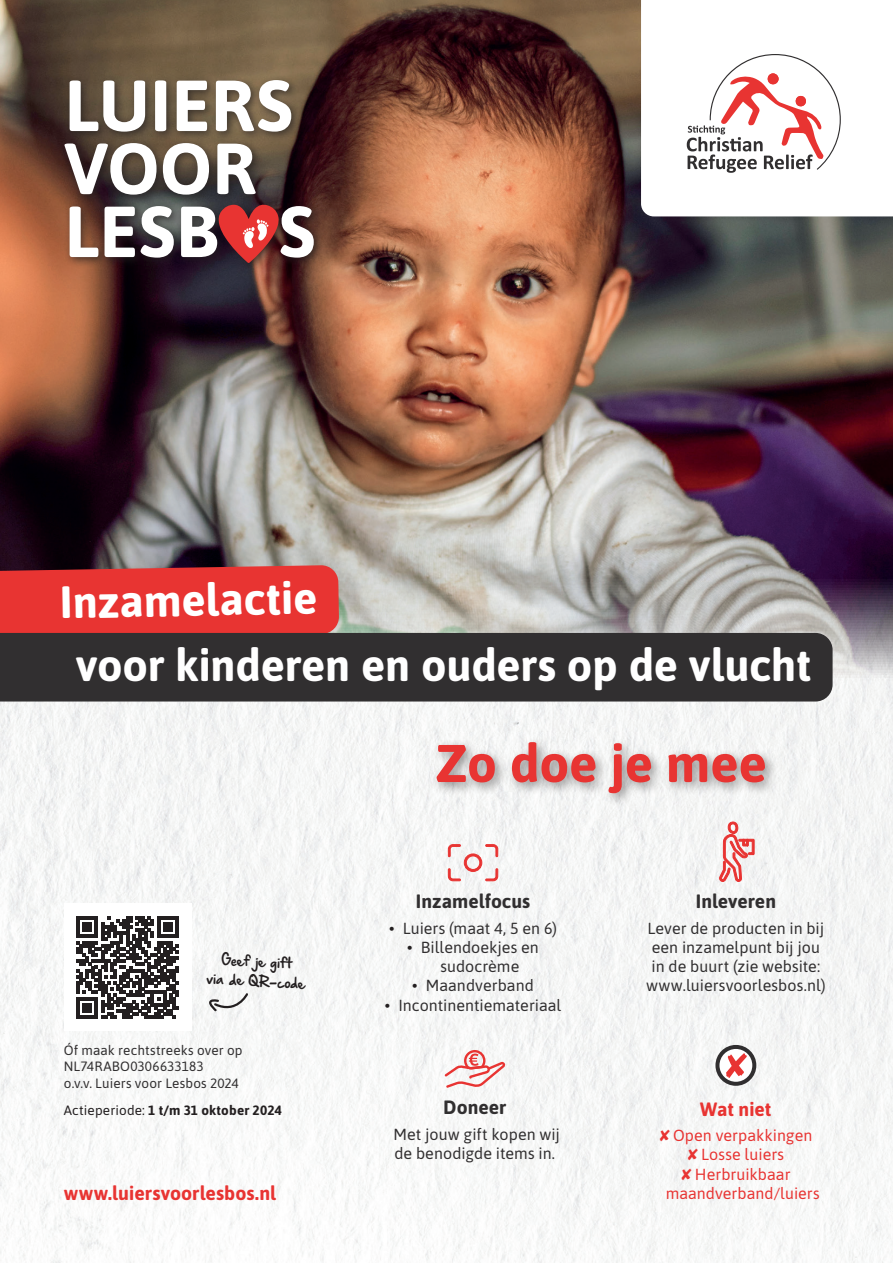
<style>
.page{position:relative;width:893px;height:1263px;background:#fff}
.page>*{position:absolute;margin:0;border:0;box-sizing:border-box;transform-origin:0 0}
.t1{font:700 72px/63px "Asap";letter-spacing:.005em;color:#fff}
.t2{font:700 52.95px "Asap";letter-spacing:-.005em;color:#e83432}
.Kop_grijs_30{font:700 45px "Asap";letter-spacing:-.005em;color:#fff}
.Kop_rood_30{font:700 45px "Asap";color:#fff}
.platte_tekst{font:700 19.5px "Asap";letter-spacing:.005em;color:#e83432}
.t3{font:700 19.2px "Asap";color:#312f30}
.t4{font:700 19.2px "Asap";letter-spacing:-.005em;color:#e83432}
.platte_tekst-2{font:18px "Hand Of Sean Pro";color:#231f20}
.platte_tekst-3{font:16.05px/19.2px "Asap";color:#312f30}
.t5{font:16.05px/19.2px "Asap";color:#e83432}
.platte_tekst-4{font:13.5px/16.5px "Asap";letter-spacing:.01em;color:#312f30}
.platte_tekst-5{font:700 13.5px "Asap";letter-spacing:.01em;color:#231f20}
.s1{font-weight:400}
.s2{color:#231f20}
</style>
<div class="page">
<img style="left:0;top:686px;width:893px;height:577px">
<img style="left:0;top:0;width:893px;height:686px">
<svg style="left:209px;top:992px;width:40px;height:22px"></svg>
<div style="left:60px;top:75px;width:265px;height:198px;background:#231f20;opacity:.7"></div>
<svg style="left:218px;top:204px;width:61px;height:59px;background:#ab3e3f"></svg>
<div style="left:431px;top:736px;width:348px;height:71px;background:#231f20;opacity:.5"></div>
<svg style="left:719px;top:821px;width:36px;height:82px"></svg>
<svg style="left:445px;top:1050px;width:60px;height:38px"></svg>
<svg style="left:717px;top:1047px;width:37px;height:37px"></svg>
<div style="left:715px;top:1045px;width:41px;height:41px;border:4px solid #312f30;border-radius:50%"></div>
<svg style="left:726px;top:1053px;width:21px;height:25px"></svg>
<svg style="left:448px;top:844px;width:51px;height:37px"></svg>
<svg style="left:0;top:565px;width:339px;height:68px;background:#e03433"></svg>
<div style="left:0;top:633px;width:833px;height:68px;background:#312f30"></div>
<div style="left:64px;top:904px;width:127px;height:127px;background:#fff"></div>
<svg style="left:76px;top:916px;width:103px;height:103px"></svg>
<svg style="left:641px;top:0;width:252px;height:216px"></svg>
<svg style="left:687px;top:54px;width:154px;height:119px"></svg>
<p class="t1" style="left:64px;top:71px;width:230px">LUIERS</p>
<p class="t1" style="left:64px;top:134px;width:252px">VOOR<br>LESB S</p>
<p class="Kop_rood_30" style="left:59px;top:570px;width:259px;rotate:-1deg">Inzamelactie</p>
<p class="Kop_grijs_30" style="left:76px;top:634px;width:737px">voor kinderen en ouders op de vlucht</p>
<p class="t2" style="left:435px;top:726px;width:333px">Zo doe je mee</p>
<p class="platte_tekst-2" style="left:222px;top:948px;width:70px;rotate:3deg">Gee f je gift</p>
<p class="platte_tekst-2" style="left:207px;top:966px;width:100px;rotate:3deg">via de QR-code</p>
<p class="platte_tekst-4" style="left:64px;top:1041px;width:180px">Óf maak rechtstreeks over op<br>NL74RABO0306633183</p>
<p class="platte_tekst-4" style="left:64px;top:1074px;width:177px">o.v.v. Luiers voor Lesbos 2024</p>
<p class="platte_tekst-5" style="left:64px;top:1100px;width:220px"><span class="s1">Actieperiode:</span> 1 t/m 31 oktober 2024</p>
<p class="platte_tekst" style="left:64px;top:1179px;width:214px">www.luiersvoorlesbos.nl</p>
<p class="t3" style="left:416px;top:888px;width:116px">Inzamelfocus</p>
<p class="platte_tekst-3" style="left:389px;top:917px;width:169px"><span class="s2">•</span> Luiers (maat 4, 5 en 6)</p>
<p class="platte_tekst-3" style="left:440px;top:937px;width:100px;text-indent:-33px"><span class="s2">•</span> Billendoekjes en sudocrème</p>
<p class="platte_tekst-3" style="left:412px;top:975px;width:123px"><span class="s2">•</span> Maandverband</p>
<p class="platte_tekst-3" style="left:385px;top:994px;width:178px"><span class="s2">•</span> Incontinentiemateriaal</p>
<p class="t3" style="left:443px;top:1094px;width:65px">Doneer</p>
<p class="platte_tekst-3" style="left:393px;top:1124px;width:168px">Met jouw gift kopen wij de benodigde items in.</p>
<p class="t3" style="left:696px;top:888px;width:82px">Inleveren</p>
<p class="platte_tekst-3" style="left:646px;top:917px;width:181px;text-align:center">Lever de producten in bij een inzamelpunt bij jou in de buurt (zie website: www.luiersvoorlesbos.nl)</p>
<p class="t4" style="left:700px;top:1095px;width:73px">Wat niet</p>
<p class="t5" style="left:659px;top:1125px;width:154px">✘ Open verpakkingen</p>
<p class="t5" style="left:688px;top:1144px;width:98px">✘ Losse luiers</p>
<p class="t5" style="left:666px;top:1163px;width:156px;text-indent:16px">✘ Herbruikbaar maandverband/luiers</p>
</div>
